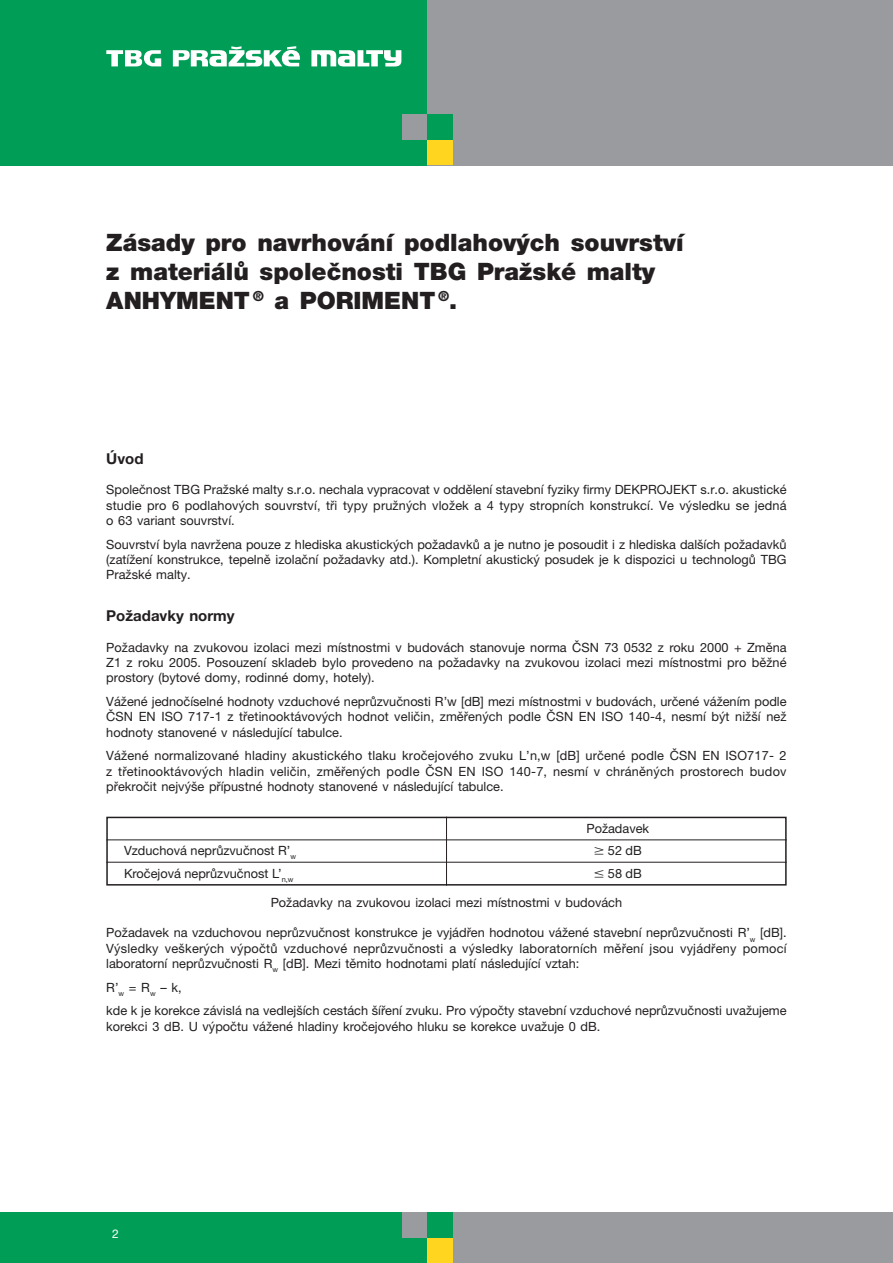
<style>
.page{position:relative;width:893px;height:1263px;background:#fff}
.page>*{position:absolute;margin:0;border:0;box-sizing:border-box;transform-origin:0 0}
.t1{font:900 24px/28.8px "Helvetica Neue CE";color:#231f20}
.t2{font:700 15px "Helvetica Neue CE";color:#231f20}
.t3{font:12.75px/15.3px "Helvetica Neue CE";color:#231f20;text-align:justify}
.t4{font:12px "Helvetica Neue CE";color:#fff}
.s1{font-family:"European Pi Two"}
</style>
<div class="page">
<div style="left:0;top:0;width:428px;height:165px;background:#009d57"></div>
<div style="left:428px;top:0;width:465px;height:165px;background:#999b9e"></div>
<div style="left:428px;top:139px;width:25px;height:26px;background:#ffd51f"></div>
<div style="left:402px;top:114px;width:26px;height:25px;background:#999b9e"></div>
<div style="left:428px;top:114px;width:25px;height:25px;background:#009d57"></div>
<svg style="left:106px;top:50px;width:55px;height:16px"></svg>
<svg style="left:311px;top:50px;width:90px;height:16px"></svg>
<svg style="left:173px;top:46px;width:127px;height:20px"></svg>
<div style="left:0;top:1212px;width:428px;height:51px;background:#009d57"></div>
<div style="left:428px;top:1212px;width:465px;height:51px;background:#999b9e"></div>
<div style="left:428px;top:1237px;width:25px;height:26px;background:#ffd51f"></div>
<div style="left:402px;top:1212px;width:26px;height:25px;background:#999b9e"></div>
<div style="left:428px;top:1212px;width:25px;height:25px;background:#009d57"></div>
<div style="left:106px;top:817px;width:681px;height:68px;border:2px solid #231f20"></div>
<hr style="left:106px;top:862px;width:681px;height:1px;background:#231f20">
<hr style="left:106px;top:840px;width:681px;height:1px;background:#231f20">
<hr style="left:446px;top:817px;width:1px;height:68px;background:#231f20">
<h1 class="t1" style="left:106px;top:231px;width:579px">Zásady pro navrhování podlahových souvrství z materiálů společnosti TBG Pražské malty<br>ANHYMENT <sup>®</sup> a PORIMENT <sup>®</sup>.</h1>
<p class="t2" style="left:106px;top:453px;width:39px">Úvod</p>
<p class="t3" style="left:106px;top:484px;width:682px">Společnost TBG Pražské malty s.r.o. nechala vypracovat v oddělení stavební fyziky firmy DEKPROJEKT s.r.o. akustické studie pro 6 podlahových souvrství, tři typy pružných vložek a 4 typy stropních konstrukcí. Ve výsledku se jedná o 63 variant souvrství.</p>
<p class="t3" style="left:106px;top:538px;width:682px">Souvrství byla navržena pouze z hlediska akustických požadavků a je nutno je posoudit i z hlediska dalších požadavků (zatížení konstrukce, tepelně izolační požadavky atd.). Kompletní akustický posudek je k dispozici u technologů TBG Pražské malty.</p>
<p class="t2" style="left:106px;top:610px;width:130px">Požadavky normy</p>
<p class="t3" style="left:106px;top:641px;width:682px">Požadavky na zvukovou izolaci mezi místnostmi v budovách stanovuje norma ČSN 73 0532 z roku 2000 + Změna Z1 z roku 2005. Posouzení skladeb bylo provedeno na požadavky na zvukovou izolaci mezi místnostmi pro běžné prostory (bytové domy, rodinné domy, hotely).</p>
<p class="t3" style="left:106px;top:695px;width:682px">Vážené jednočíselné hodnoty vzduchové neprůzvučnosti R’w [dB] mezi místnostmi v budovách, určené vážením podle ČSN EN ISO 717-1 z třetinooktávových hodnot veličin, změřených podle ČSN EN ISO 140-4, nesmí být nižší než hodnoty stanovené v následující tabulce.</p>
<p class="t3" style="left:106px;top:750px;width:682px">Vážené normalizované hladiny akustického tlaku kročejového zvuku L’n,w [dB] určené podle ČSN EN ISO717- 2 z třetinooktávových hladin veličin, změřených podle ČSN EN ISO 140-7, nesmí v chráněných prostorech budov překročit nejvýše přípustné hodnoty stanovené v následující tabulce.</p>
<p class="t3" style="left:586px;top:822px;width:64px">Požadavek</p>
<p class="t3" style="left:124px;top:844px;width:174px">Vzduchová neprůzvučnost R’<sub>w</sub></p>
<p class="t3" style="left:594px;top:844px;width:50px"><span class="s1">-</span> 52 dB</p>
<p class="t3" style="left:124px;top:867px;width:171px">Kročejová neprůzvučnost L’<sub>n,w</sub></p>
<p class="t3" style="left:608px;top:867px;width:36px">58 dB</p>
<p class="t3" style="left:271px;top:896px;width:353px">Požadavky na zvukovou izolaci mezi místnostmi v budovách</p>
<p class="t3" style="left:106px;top:927px;width:682px">Požadavek na vzduchovou neprůzvučnost konstrukce je vyjádřen hodnotou vážené stavební neprůzvučnosti R’<sub>w</sub> [dB].<br>Výsledky veškerých výpočtů vzduchové neprůzvučnosti a výsledky laboratorních měření jsou vyjádřeny pomocí laboratorní neprůzvučnosti R<sub>w</sub> [dB]. Mezi těmito hodnotami platí následující vztah:</p>
<p class="t3" style="left:106px;top:977px;width:682px;line-height:23.9px">R’<sub>w</sub> = R<sub>w</sub> – k,<br>kde k je korekce závislá na vedlejších cestách šíření zvuku. Pro výpočty stavební vzduchové neprůzvučnosti uvažujeme</p>
<p class="t3" style="left:106px;top:1020px;width:496px">korekci 3 dB. U výpočtu vážené hladiny kročejového hluku se korekce uvažuje 0 dB.</p>
<p class="t4" style="left:112px;top:1230px;width:8px">2</p>
</div>
